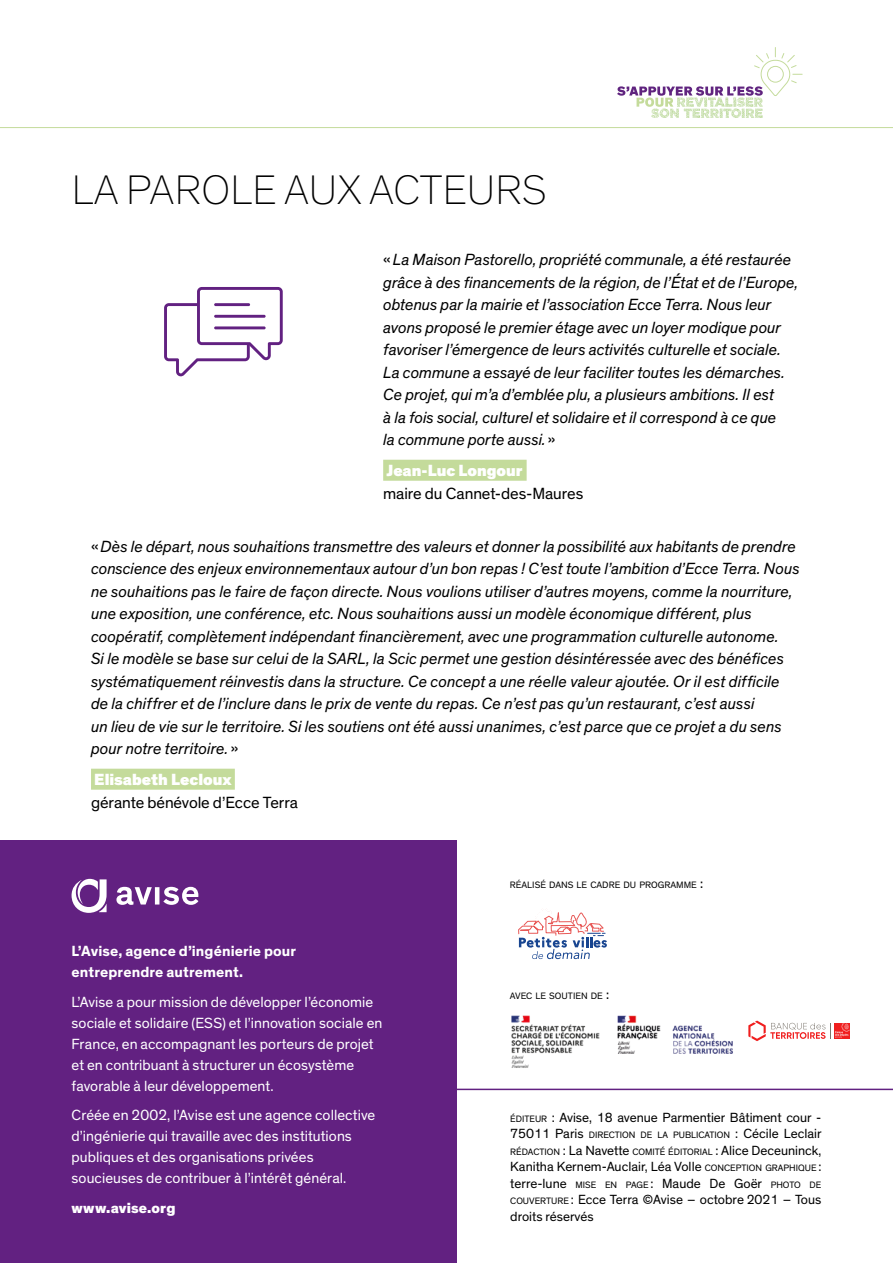
<style>
.page{position:relative;width:893px;height:1263px;background:#fff}
.page>*{position:absolute;margin:0;border:0;box-sizing:border-box;transform-origin:0 0}
.t1{font:100 42px "Theinhardt";letter-spacing:.01em;color:#000}
.t2{font:italic 16.5px/22.5px "Theinhardt";color:#000}
.t3{font:16.5px/22.5px "Theinhardt";letter-spacing:-.005em;color:#000}
.t4{font:900 16.5px "Theinhardt";color:#fff}
.t5{font:15px/21px "Theinhardt";letter-spacing:.005em;color:#fff}
.t6{font:700 15px/21px "Theinhardt";letter-spacing:.005em;color:#fff}
.t7{font:800 15px "Theinhardt";letter-spacing:.005em;color:#fff}
.t8{font:13.5px/16.5px "Theinhardt";color:#000;text-align:justify}
.t9{font:9.45px "Theinhardt Pan";color:#000}
.s1{font-style:normal}
.s2{font-weight:900;color:#fff}
.s3{font-weight:900;color:#c4db9b}
.s4{font-size:13.5px}
.s5{font-size:9.45px}
.s6{font-style:inherit}
</style>
<div class="page">
<hr style="left:0;top:1089px;width:893px;height:1px;background:#622181">
<div style="left:0;top:841px;width:456px;height:422px;background:#622181"></div>
<svg style="left:72px;top:879px;width:126px;height:34px"></svg>
<div style="left:383px;top:460px;width:144px;height:21px;background:#c4db9b"></div>
<div style="left:91px;top:769px;width:144px;height:21px;background:#c4db9b"></div>
<svg style="left:164px;top:287px;width:119px;height:89px"></svg>
<hr style="left:214px;top:303px;width:36px;height:3px;background:#622181">
<hr style="left:214px;top:315px;width:52px;height:3px;background:#622181">
<hr style="left:214px;top:326px;width:52px;height:3px;background:#622181">
<img style="left:617px;top:1015px;width:116px;height:39px">
<img style="left:511px;top:1015px;width:89px;height:53px">
<svg style="left:748px;top:1020px;width:102px;height:21px"></svg>
<svg style="left:518px;top:912px;width:89px;height:47px"></svg>
<svg style="left:617px;top:47px;width:186px;height:71px"></svg>
<hr style="left:0;top:127px;width:893px;height:1px;background:#c4db9b">
<h1 class="t1" style="left:72px;top:165px;width:476px">LA PAROLE AUX ACTEURS</h1>
<p class="t2" style="left:383px;top:249px;width:417px"><span class="s1">«</span> La Maison Pastorello, propriété communale, a été restaurée grâce à des financements de la région, de l’État et de l’Europe, obtenus par la mairie et l’association Ecce Terra. Nous leur avons proposé le premier étage avec un loyer modique pour favoriser l’émergence de leurs activités culturelle et sociale.<br>La commune a essayé de leur faciliter toutes les démarches.<br>Ce projet, qui m’a d’emblée plu, a plusieurs ambitions. Il est<br>à la fois social, culturel et solidaire et il correspond à ce que<br>la commune porte aussi. <span class="s1">»</span></p>
<p class="t3" style="left:383px;top:460px;width:202px"><span class="s2">Jean-Luc Longour</span><span class="s3">.<br></span>maire du Cannet-des-Maures</p>
<p class="t2" style="left:91px;top:535px;width:710px"><span class="s1">«</span> Dès le départ, nous souhaitions transmettre des valeurs et donner la possibilité aux habitants de prendre conscience des enjeux environnementaux autour d’un bon repas ! C’est toute l’ambition d’Ecce Terra. Nous ne souhaitions pas le faire de façon directe. Nous voulions utiliser d’autres moyens, comme la nourriture, une exposition, une conférence, etc. Nous souhaitions aussi un modèle économique différent, plus coopératif, complètement indépendant financièrement, avec une programmation culturelle autonome.<br>Si le modèle se base sur celui de la SARL, la Scic permet une gestion désintéressée avec des bénéfices systématiquement réinvestis dans la structure. Ce concept a une réelle valeur ajoutée. Or il est difficile de la chiffrer et de l’inclure dans le prix de vente du repas. Ce n’est pas qu’un restaurant, c’est aussi<br>un lieu de vie sur le territoire. Si les soutiens ont été aussi unanimes, c’est parce que ce projet a du sens pour notre territoire. <span class="s1">»</span></p>
<p class="t4" style="left:94px;top:769px;width:139px">Elisabeth Lecloux</p>
<p class="t3" style="left:91px;top:791px;width:209px">gérante bénévole d’Ecce Terra</p>
<p class="t6" style="left:72px;top:941px;width:226px">L’Avise, agence d’ingénierie pour entreprendre autrement.</p>
<p class="t5" style="left:72px;top:991px;width:312px">L’Avise a pour mission de développer l’économie sociale et solidaire (ESS) et l’innovation sociale en France, en accompagnant les porteurs de projet et en contribuant à structurer un écosystème favorable à leur développement.</p>
<p class="t5" style="left:72px;top:1105px;width:305px">Créée en 2002, l’Avise est une agence collective d’ingénierie qui travaille avec des institutions publiques et des organisations privées soucieuses de contribuer à l’intérêt général.</p>
<p class="t7" style="left:72px;top:1198px;width:105px">www.avise.org</p>
<p class="t9" style="left:510px;top:878px;width:195px">RÉALISÉ DANS LE CADRE DU PROGRAMME <span class="s4">:</span></p>
<p class="t9" style="left:510px;top:989px;width:101px">AVEC LE SOUTIEN DE <span class="s4">:</span></p>
<p class="t8" style="left:510px;top:1109px;width:313px"><span class="s5">ÉDITEUR</span> : Avise, 18 avenue Parmentier Bâtiment cour - 75011 Paris <span class="s5">DIRECTION DE LA PUBLICATION</span> : Cécile Leclair <span class="s5">RÉDACTION</span> <span class="s6">:</span> La Navette <span class="s5">COMITÉ ÉDITORIAL</span> <span class="s6">:</span> Alice Deceuninck, Kanitha Kernem-Auclair, Léa Volle <span class="s5">CONCEPTION GRAPHIQUE</span> : terre-lune <span class="s5">MISE EN PAGE</span> : Maude De Goër <span class="s5">PHOTO DE COUVERTURE</span> : Ecce Terra ©Avise – octobre 2021 – Tous droits réservés</p>
</div>
